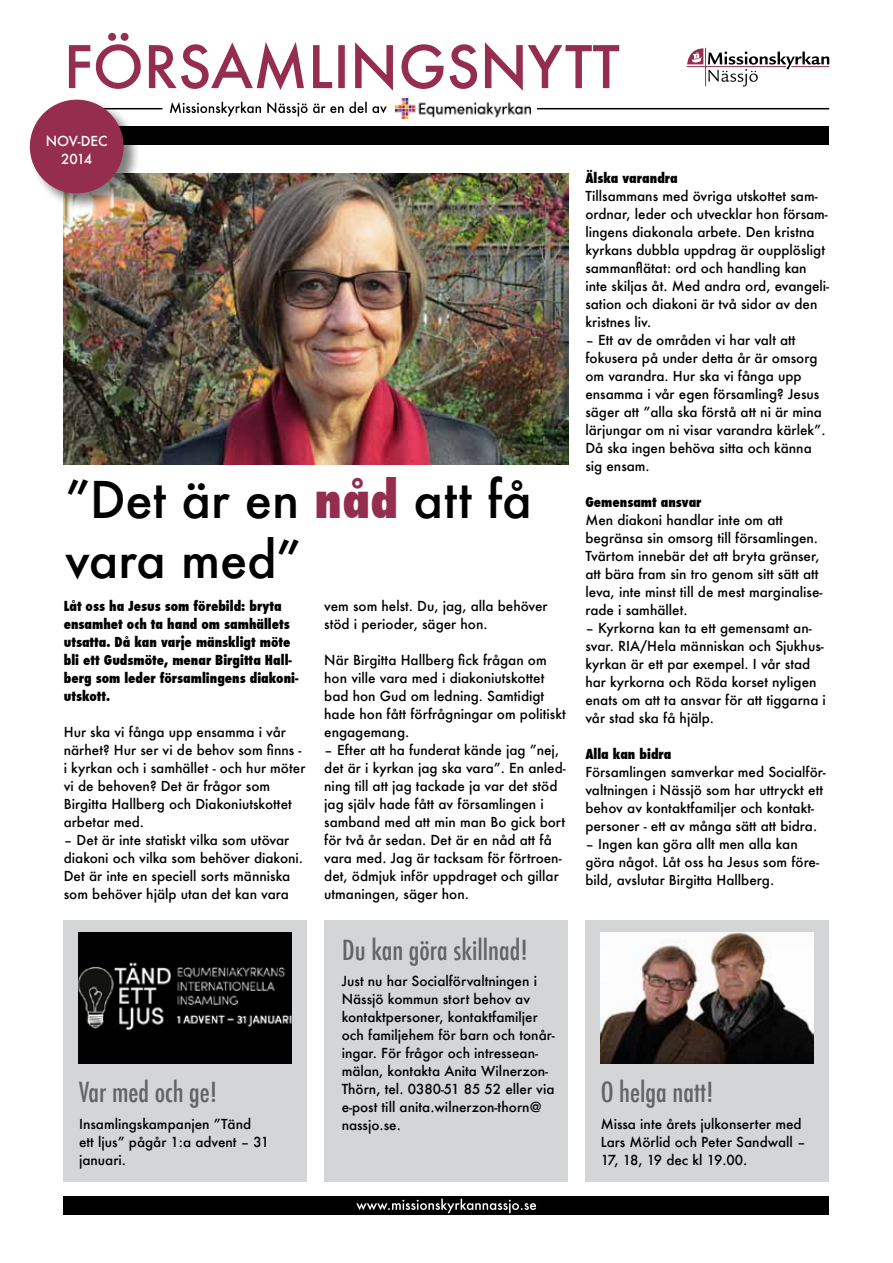
<style>
.page{position:relative;width:893px;height:1263px;background:#fff}
.page>*{position:absolute;margin:0;border:0;box-sizing:border-box;transform-origin:0 0}
.t1{font:500 49.5px/59.4px "Futura";letter-spacing:-.005em;color:#000}
.t2{font:500 condensed 27px "Futura";color:#636466}
.t3{font:500 13.5px/18px "Futura";color:#000}
.t4{font:800 condensed 13.5px/18px "Futura";color:#000}
.t5{font:500 13.5px/18px "Futura";color:#fff;text-align:center}
.s1{font-weight:800;font-stretch:condensed;color:#952d4f}
</style>
<div class="page">
<div style="left:585px;top:921px;width:244px;height:261px;background:#d3d5d6"></div>
<div style="left:324px;top:921px;width:244px;height:261px;background:#d3d5d6"></div>
<div style="left:64px;top:921px;width:243px;height:261px;background:#d3d5d6"></div>
<img style="left:79px;top:932px;width:213px;height:132px">
<img style="left:601px;top:932px;width:213px;height:132px">
<img style="left:64px;top:173px;width:504px;height:292px">
<div style="left:64px;top:127px;width:765px;height:18px;background:#000"></div>
<svg style="left:69px;top:33px;width:550px;height:58px"></svg>
<svg style="left:687px;top:48px;width:142px;height:39px"></svg>
<hr style="left:64px;top:108px;width:98px;height:1px;background:#000">
<hr style="left:537px;top:108px;width:292px;height:1px;background:#000">
<img style="left:395px;top:99px;width:136px;height:20px">
<svg style="left:170px;top:102px;width:217px;height:14px"></svg>
<div style="left:64px;top:1196px;width:765px;height:18px;background:#000"></div>
<svg style="left:356px;top:1199px;width:180px;height:14px"></svg>
<div style="left:29px;top:99px;width:112px;height:111px;background:#000;opacity:.5"></div>
<div style="left:30px;top:100px;width:94px;height:93px;background:#952d4f;border-radius:50%"></div>
<p class="t5" style="left:46px;top:132px;width:63px">NOV-DEC<br>2014</p>
<h1 class="t1" style="left:65px;top:469px;width:468px">”Det är en <span class="s1">nåd</span> att få vara med”</h1>
<p class="t4" style="left:64px;top:597px;width:236px">Låt oss ha Jesus som förebild: bryta ensamhet och ta hand om samhällets utsatta. Då kan varje mänskligt möte bli ett Gudsmöte, menar Birgitta Hall&shy;berg som leder församlingens diakoni&shy;utskott.</p>
<p class="t3" style="left:64px;top:722px;width:243px">Hur ska vi fånga upp ensamma i vår närhet? Hur ser vi de behov som finns - i kyrkan och i samhället - och hur möter vi de behoven? Det är frågor som<br>Birgitta Hallberg och Diakoniutskottet arbetar med.</p>
<p class="t3" style="left:64px;top:830px;width:241px">– Det är inte statiskt vilka som utövar diakoni och vilka som behöver diakoni.<br>Det är inte en speciell sorts människa som behöver hjälp utan det kan vara</p>
<p class="t3" style="left:324px;top:596px;width:225px">vem som helst. Du, jag, alla behöver stöd i perioder, säger hon.</p>
<p class="t3" style="left:324px;top:650px;width:243px">När Birgitta Hallberg fick frågan om hon ville vara med i diakoniutskottet bad hon Gud om ledning. Samtidigt hade hon fått förfrågningar om politiskt engagemang.</p>
<p class="t3" style="left:324px;top:740px;width:243px">– Efter att ha funderat kände jag ”nej, det är i kyrkan jag ska vara”. En anled&shy;ning till att jag tackade ja var det stöd jag själv hade fått av församlingen i samband med att min man Bo gick bort för två år sedan. Det är en nåd att få vara med. Jag är tacksam för förtroen&shy;det, ödmjuk inför uppdraget och gillar utmaningen, säger hon.</p>
<h2 class="t2" style="left:342px;top:933px;width:187px">Du kan göra skillnad!</h2>
<p class="t3" style="left:342px;top:972px;width:214px">Just nu har Socialförvaltningen i Nässjö kommun stort behov av kontaktpersoner, kontaktfamiljer och familjehem för barn och tonår&shy;ingar. För frågor och intressean&shy;mälan, kontakta Anita Wilnerzon-Thörn, tel. 0380-51 85 52 eller via e-post till anita.wilnerzon-thorn@</p>
<h2 class="t2" style="left:79px;top:1074px;width:140px">Var med och ge!</h2>
<p class="t3" style="left:79px;top:1114px;width:174px">Insamlingskampanjen ”Tänd</p>
<p class="t3" style="left:342px;top:1116px;width:61px">nassjo.se.</p>
<p class="t3" style="left:79px;top:1132px;width:192px">ett ljus” pågår 1:a advent – 31 januari.</p>
<p class="t4" style="left:585px;top:169px;width:94px">Älska varandra</p>
<p class="t3" style="left:585px;top:187px;width:245px">Tillsammans med övriga utskottet sam&shy;ordnar, leder och utvecklar hon försam&shy;lingens diakonala arbete. Den kristna kyrkans dubbla uppdrag är oupplösligt sammanflätat: ord och handling kan inte skiljas åt. Med andra ord, evangeli&shy;sation och diakoni är två sidor av den kristnes liv.</p>
<p class="t3" style="left:585px;top:331px;width:242px">– Ett av de områden vi har valt att fokusera på under detta år är omsorg om varandra. Hur ska vi fånga upp ensamma i vår egen församling? Jesus säger att ”alla ska förstå att ni är mina lärjungar om ni visar varandra kärlek”.<br>Då ska ingen behöva sitta och känna sig ensam.</p>
<p class="t4" style="left:585px;top:493px;width:118px">Gemensamt ansvar</p>
<p class="t3" style="left:585px;top:511px;width:239px">Men diakoni handlar inte om att begränsa sin omsorg till församlingen.<br>Tvärtom innebär det att bryta gränser, att bära fram sin tro genom sitt sätt att leva, inte minst till de mest marginalise&shy;rade i samhället.</p>
<p class="t3" style="left:585px;top:619px;width:242px">– Kyrkorna kan ta ett gemensamt an&shy;svar. RIA/Hela människan och Sjukhus&shy;kyrkan är ett par exempel. I vår stad har kyrkorna och Röda korset nyligen enats om att ta ansvar för att tiggarna i vår stad ska få hjälp.</p>
<p class="t4" style="left:585px;top:745px;width:88px">Alla kan bidra</p>
<p class="t3" style="left:585px;top:763px;width:242px">Församlingen samverkar med Socialför&shy;valtningen i Nässjö som har uttryckt ett behov av kontaktfamiljer och kontakt&shy;personer - ett av många sätt att bidra.</p>
<p class="t3" style="left:585px;top:835px;width:235px">– Ingen kan göra allt men alla kan göra något. Låt oss ha Jesus som före&shy;bild, avslutar Birgitta Hallberg.</p>
<h2 class="t2" style="left:601px;top:1074px;width:114px">O helga natt!</h2>
<p class="t3" style="left:601px;top:1114px;width:206px">Missa inte årets julkonserter med<br>Lars Mörlid och Peter Sandwall –<br>17, 18, 19 dec kl 19.00.</p>
</div>
